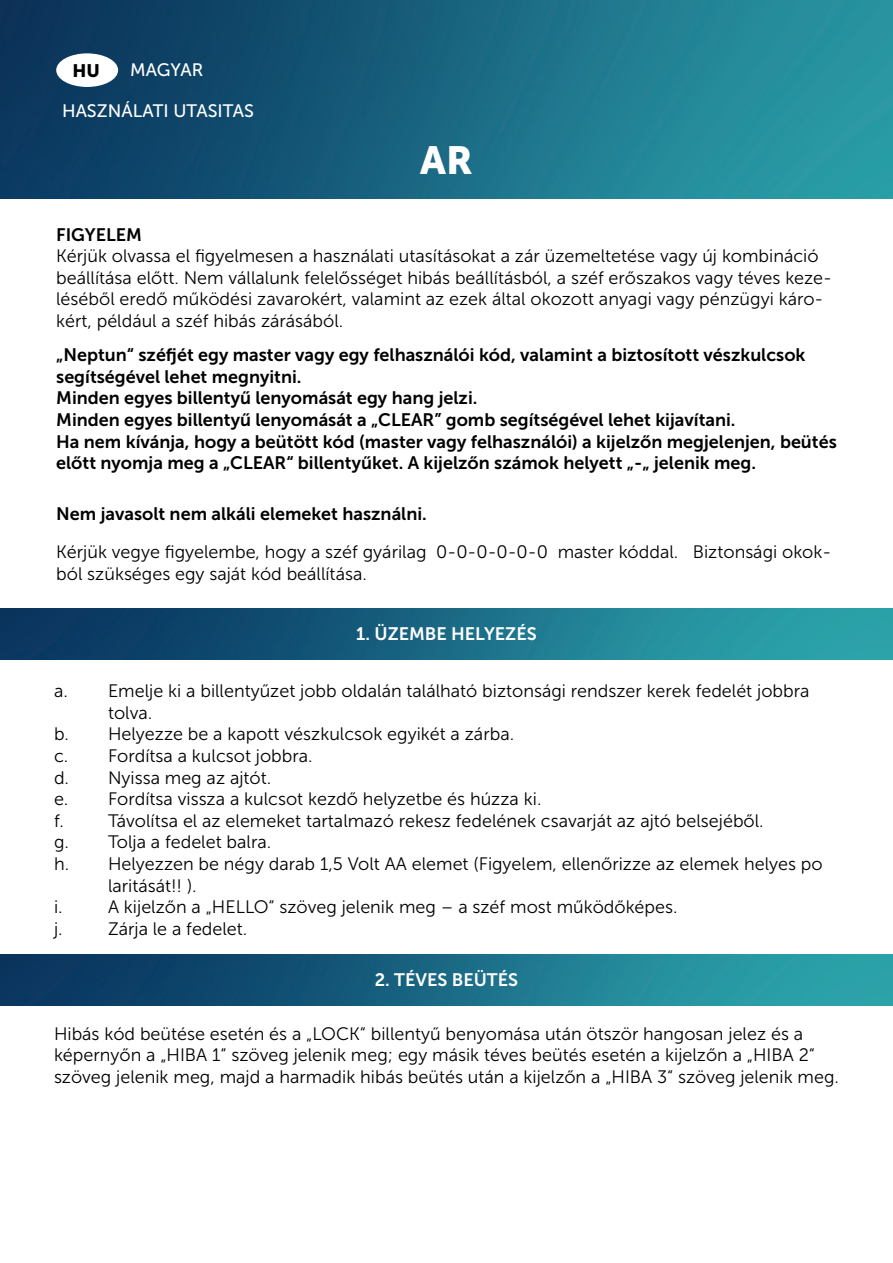
<style>
.page{position:relative;width:893px;height:1263px;background:#fff}
.page>*{position:absolute;margin:0;border:0;box-sizing:border-box;transform-origin:0 0}
.t1{font:39px "Museo Sans 900";color:#fff}
.t2{font:18px/21.6px "Museo Sans 300";color:#000}
.t3{font:18px/21.6px "Museo Sans 700";color:#000}
.t4{font:18px "Museo Sans 700";color:#fff}
.t5{font:18px "Museo Sans 500";color:#fff}
.t6{font:18px "Museo Sans 900";color:#000}
</style>
<div class="page">
<img style="left:0;top:0;width:893px;height:199px">
<div style="left:56px;top:53px;width:62px;height:34px;background:#fff;border-radius:50%"></div>
<img style="left:0;top:608px;width:893px;height:51px">
<img style="left:0;top:955px;width:893px;height:51px">
<p class="t6" style="left:72px;top:60px;width:29px">HU</p>
<p class="t5" style="left:130px;top:60px;width:75px">MAGYAR</p>
<p class="t5" style="left:62px;top:101px;width:193px">HASZNÁLATI UTASITAS</p>
<p class="t3" style="left:56px;top:224px;width:87px">FIGYELEM</p>
<h1 class="t1" style="left:420px;top:138px;width:54px">AR</h1>
<p class="t2" style="left:56px;top:245px;width:777px">Kérjük olvassa el figyelmesen a használati utasításokat a zár üzemeltetése vagy új kombináció beállítása előtt. Nem vállalunk felelősséget hibás beállításból, a széf erőszakos vagy téves keze&shy;léséből eredő működési zavarokért, valamint az ezek által okozott anyagi vagy pénzügyi káro&shy;kért, például a széf hibás zárásából.</p>
<p class="t3" style="left:56px;top:344px;width:782px">„Neptun“ széfjét egy master vagy egy felhasználói kód, valamint a biztosított vészkulcsok segítségével lehet megnyitni.<br>Minden egyes billentyű lenyomását egy hang jelzi.<br>Minden egyes billentyű lenyomását a „CLEAR” gomb segítségével lehet kijavítani.<br>Ha nem kívánja, hogy a beütött kód (master vagy felhasználói) a kijelzőn megjelenjen, beütés előtt nyomja meg a „CLEAR“ billentyűket. A kijelzőn számok helyett „-„ jelenik meg.</p>
<p class="t3" style="left:56px;top:502px;width:372px">Nem javasolt nem alkáli elemeket használni.</p>
<p class="t2" style="left:56px;top:541px;width:776px">Kérjük vegye figyelembe, hogy a széf gyárilag 0-0-0-0-0-0 master kóddal. Biztonsági okok&shy;ból szükséges egy saját kód beállítása.</p>
<p class="t4" style="left:356px;top:624px;width:182px">1. ÜZEMBE HELYEZÉS</p>
<p class="t2" style="left:54px;top:680px;width:757px">a. Emelje ki a billentyűzet jobb oldalán található biztonsági rendszer kerek fedelét jobbra</p>
<p class="t2" style="left:108px;top:702px;width:46px">tolva.</p>
<p class="t2" style="left:54px;top:724px;width:462px">b. Helyezze be a kapott vészkulcsok egyikét a zárba.</p>
<p class="t2" style="left:54px;top:745px;width:260px">c. Fordítsa a kulcsot jobbra.</p>
<p class="t2" style="left:54px;top:767px;width:219px">d. Nyissa meg az ajtót.</p>
<p class="t2" style="left:54px;top:788px;width:489px">e. Fordítsa vissza a kulcsot kezdő helyzetbe és húzza ki.</p>
<p class="t2" style="left:54px;top:810px;width:12px">f.</p>
<p class="t2" style="left:108px;top:810px;width:657px">Távolítsa el az elemeket tartalmazó rekesz fedelének csavarját az ajtó belsejéből.</p>
<p class="t2" style="left:54px;top:832px;width:219px">g. Tolja a fedelet balra.</p>
<p class="t2" style="left:54px;top:853px;width:770px">h. Helyezzen be négy darab 1,5 Volt AA elemet (Figyelem, ellenőrizze az elemek helyes po</p>
<p class="t2" style="left:108px;top:875px;width:90px">laritását!! ).</p>
<p class="t2" style="left:54px;top:896px;width:10px">i.</p>
<p class="t2" style="left:108px;top:896px;width:571px">A kijelzőn a „HELLO“ szöveg jelenik meg – a széf most működőképes.</p>
<p class="t2" style="left:54px;top:918px;width:10px">j.</p>
<p class="t2" style="left:108px;top:918px;width:141px">Zárja le a fedelet.</p>
<p class="t4" style="left:375px;top:970px;width:145px">2. TÉVES BEÜTÉS</p>
<p class="t2" style="left:54px;top:1023px;width:786px">Hibás kód beütése esetén és a „LOCK“ billentyű benyomása után ötször hangosan jelez és a képernyőn a „HIBA 1“ szöveg jelenik meg; egy másik téves beütés esetén a kijelzőn a „HIBA 2“ szöveg jelenik meg, majd a harmadik hibás beütés után a kijelzőn a „HIBA 3“ szöveg jelenik meg.</p>
</div>
